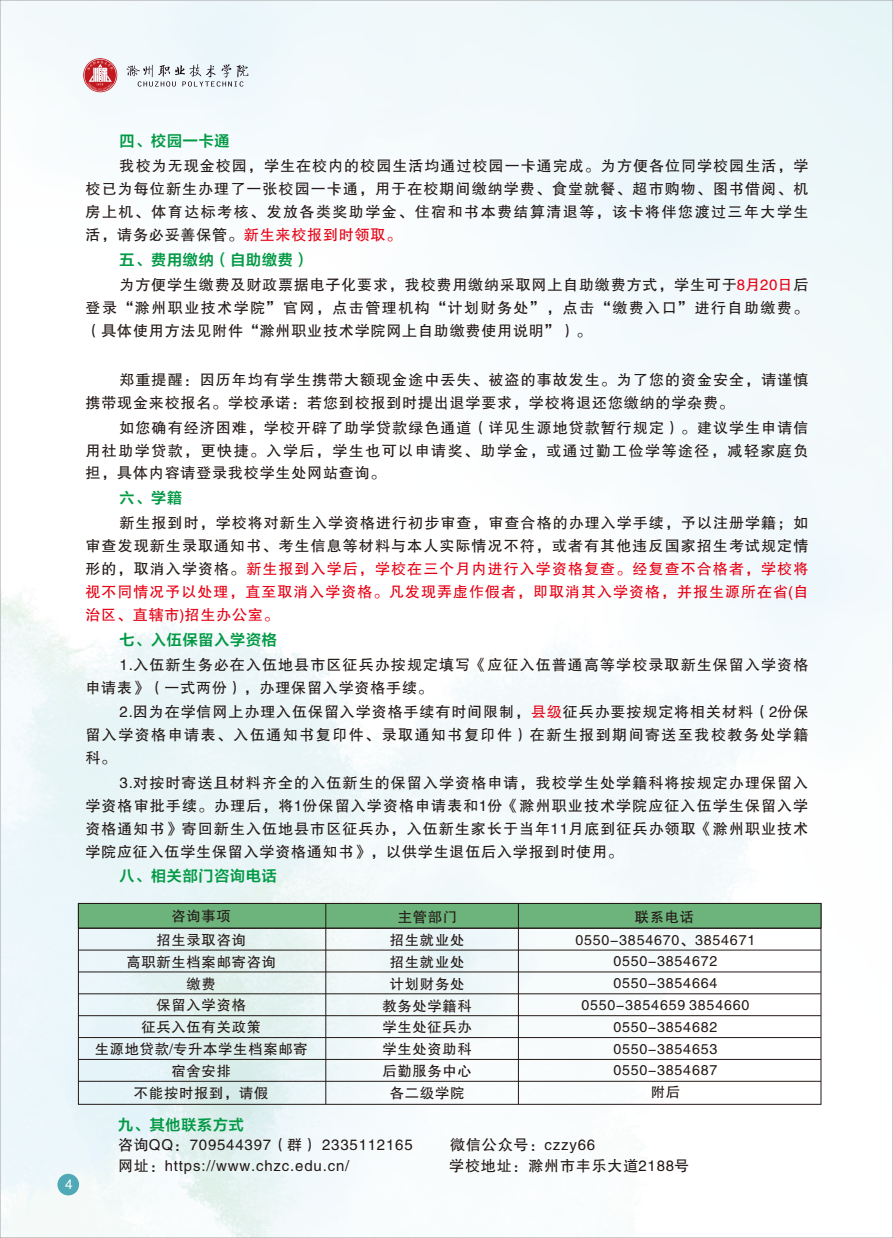
<style>
.page{position:relative;width:893px;height:1238px;background:#fff}
.page>*{position:absolute;margin:0;border:0;box-sizing:border-box;transform-origin:0 0}
.t1{font:15px/23px "FZHTJW GB1 0";letter-spacing:.065em;color:#231916;text-align:justify}
.t2{font:15px "FZLTZCHK GBK1 0";letter-spacing:.055em;color:#094}
.t3{font:14.25px/21.8px "FZHTJW GB1 0";letter-spacing:.055em;color:#231916;text-align:center}
.t4{font:13.5px "FZHTJW GB1 0";color:#fff}
.s1{color:#e60013}
</style>
<div class="page">
<img style="left:2px;top:2px;width:889px;height:1233px">
<svg style="left:78px;top:902px;width:744px;height:27px;background:#6ca978"></svg>
<hr style="left:325px;top:903px;width:1px;height:201px;background:#231916">
<hr style="left:518px;top:903px;width:1px;height:201px;background:#231916">
<hr style="left:78px;top:949px;width:743px;height:1px;background:#231916">
<hr style="left:78px;top:971px;width:743px;height:1px;background:#231916">
<hr style="left:78px;top:993px;width:743px;height:1px;background:#231916">
<hr style="left:78px;top:1015px;width:743px;height:1px;background:#231916">
<hr style="left:78px;top:1037px;width:743px;height:1px;background:#231916">
<hr style="left:78px;top:1058px;width:743px;height:1px;background:#231916">
<hr style="left:78px;top:1080px;width:743px;height:1px;background:#231916">
<hr style="left:78px;top:927px;width:743px;height:1px;background:#231916">
<svg style="left:83px;top:58px;width:34px;height:34px"></svg>
<svg style="left:127px;top:64px;width:121px;height:22px"></svg>
<div style="left:57px;top:1173px;width:22px;height:22px;background:#50a9b6;border-radius:50%"></div>
<p class="t4" style="left:65px;top:1177px;width:9px">4</p>
<p class="t2" style="left:120px;top:132px;width:111px">四、校园一卡通</p>
<p class="t1" style="left:86px;top:155px;width:724px;text-indent:34px">我校为无现金校园，学生在校内的校园生活均通过校园一卡通完成。为方便各位同学校园生活，学校已为每位新生办理了一张校园一卡通，用于在校期间缴纳学费、食堂就餐、超市购物、图书借阅、机房上机、体育达标考核、发放各类奖助学金、住宿和书本费结算清退等，该卡将伴您渡过三年大学生活，请务必妥善保管。<span class="s1">新生来校报到时领取。</span></p>
<p class="t2" style="left:120px;top:251px;width:191px">五、费用缴纳（自助缴费）</p>
<p class="t1" style="left:86px;top:273px;width:724px;text-indent:34px">为方便学生缴费及财政票据电子化要求，我校费用缴纳采取网上自助缴费方式，学生可于<span class="s1">8月20日</span>后登录“滁州职业技术学院”官网，点击管理机构“计划财务处”，点击“缴费入口”进行自助缴费。（具体使用方法见附件“滁州职业技术学院网上自助缴费使用说明”）。</p>
<p class="t1" style="left:86px;top:369px;width:724px;text-indent:34px">郑重提醒：因历年均有学生携带大额现金途中丢失、被盗的事故发生。为了您的资金安全，请谨慎携带现金来校报名。学校承诺：若您到校报到时提出退学要求，学校将退还您缴纳的学杂费。</p>
<p class="t1" style="left:86px;top:416px;width:724px;text-indent:34px">如您确有经济困难，学校开辟了助学贷款绿色通道（详见生源地贷款暂行规定）。建议学生申请信用社助学贷款，更快捷。入学后，学生也可以申请奖、助学金，或通过勤工俭学等途径，减轻家庭负担，具体内容请登录我校学生处网站查询。</p>
<p class="t2" style="left:120px;top:489px;width:64px">六、学籍</p>
<p class="t1" style="left:85px;top:512px;width:724px;text-indent:34px">新生报到时，学校将对新生入学资格进行初步审查，审查合格的办理入学手续，予以注册学籍；如审查发现新生录取通知书、考生信息等材料与本人实际情况不符，或者有其他违反国家招生考试规定情形的，取消入学资格。<span class="s1">新生报到入学后，学校在三个月内进行入学资格复查。经复查不合格者，学校将视不同情况予以处理，直至取消入学资格。凡发现弄虚作假者，即取消其入学资格，并报生源所在省(自治区、直辖市)招生办公室。</span></p>
<p class="t2" style="left:119px;top:631px;width:159px">七、入伍保留入学资格</p>
<p class="t1" style="left:85px;top:653px;width:724px;text-indent:34px">1.入伍新生务必在入伍地县市区征兵办按规定填写《应征入伍普通高等学校录取新生保留入学资格申请表》（一式两份），办理保留入学资格手续。</p>
<p class="t1" style="left:85px;top:701px;width:724px;text-indent:34px">2.因为在学信网上办理入伍保留入学资格手续有时间限制，<span class="s1">县级</span>征兵办要按规定将相关材料（2份保留入学资格申请表、入伍通知书复印件、录取通知书复印件）在新生报到期间寄送至我校教务处学籍科。</p>
<p class="t1" style="left:85px;top:771px;width:724px;text-indent:34px">3.对按时寄送且材料齐全的入伍新生的保留入学资格申请，我校学生处学籍科将按规定办理保留入学资格审批手续。办理后，将1份保留入学资格申请表和1份《滁州职业技术学院应征入伍学生保留入学资格通知书》寄回新生入伍地县市区征兵办，入伍新生家长于当年11月底到征兵办领取《滁州职业技术学院应征入伍学生保留入学资格通知书》，以供学生退伍后入学报到时使用。</p>
<p class="t2" style="left:119px;top:868px;width:159px">八、相关部门咨询电话</p>
<p class="t3" style="left:171px;top:905px;width:61px">咨询事项</p>
<p class="t3" style="left:398px;top:906px;width:61px">主管部门</p>
<p class="t3" style="left:635px;top:906px;width:61px">联系电话</p>
<p class="t3" style="left:95px;top:929px;width:214px">招生录取咨询<br>高职新生档案邮寄咨询<br>缴费<br>保留入学资格<br>征兵入伍有关政策<br>生源地贷款/专升本学生档案邮寄宿舍安排<br>不能按时报到，请假</p>
<p class="t3" style="left:382px;top:929px;width:91px">招生就业处招生就业处计划财务处教务处学籍科学生处征兵办学生处资助科后勤服务中心各二级学院</p>
<p class="t3" style="left:575px;top:929px;width:181px">0550-3854670、3854671<br>0550-3854672<br>0550-3854664<br>0550-3854659 3854660<br>0550-3854682<br>0550-3854653<br>0550-3854687<br>附后</p>
<p class="t2" style="left:118px;top:1116px;width:127px">九、其他联系方式</p>
<p class="t1" style="left:118px;top:1134px;width:296px">咨询QQ：709544397（群） 2335112165</p>
<p class="t1" style="left:450px;top:1134px;width:146px">微信公众号：czzy66</p>
<p class="t1" style="left:118px;top:1154px;width:233px">网址：https://www.chzc.edu.cn/</p>
<p class="t1" style="left:449px;top:1154px;width:242px">学校地址：滁州市丰乐大道2188号</p>
</div>
